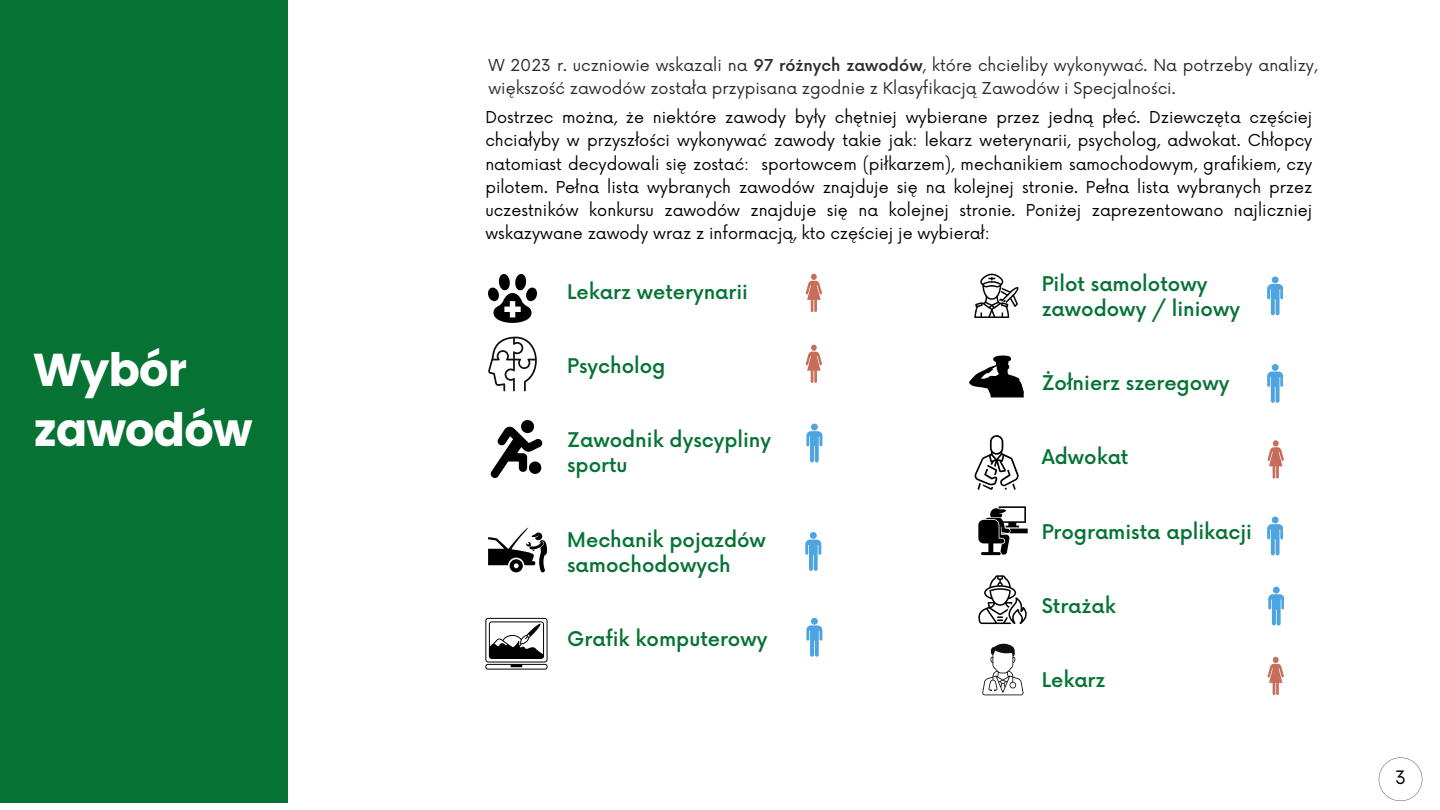
<style>
.page{position:relative;width:1440px;height:810px;background:#fff}
.page>*{position:absolute;margin:0;border:0;box-sizing:border-box;transform-origin:0 0}
.t1{font:46px "Poppins";letter-spacing:-.03em;color:#fff}
.t2{font:500 19.7px/25.1px "Now";color:#067335}
.t3{font:18px "Now";color:#000}
.t4{font:16px/23.2px "Now";color:#000;text-align:justify}
.t5{font:16px/23.2px "Now";color:#2b2b2b}
.s1{font-weight:500}
</style>
<div class="page">
<svg style="left:488px;top:274px;width:49px;height:49px"></svg>
<svg style="left:978px;top:506px;width:50px;height:49px"></svg>
<svg style="left:982px;top:644px;width:42px;height:51px"></svg>
<svg style="left:488px;top:337px;width:49px;height:54px"></svg>
<svg style="left:805px;top:274px;width:17px;height:38px"></svg>
<div style="left:810px;top:532px;width:7px;height:7px;background:#4da4e0;border-radius:50%"></div>
<svg style="left:805px;top:540px;width:16px;height:31px"></svg>
<svg style="left:1267px;top:657px;width:17px;height:38px"></svg>
<div style="left:811px;top:424px;width:7px;height:6px;background:#4da4e0;border-radius:50%"></div>
<svg style="left:806px;top:431px;width:16px;height:31px"></svg>
<svg style="left:1267px;top:440px;width:17px;height:39px"></svg>
<svg style="left:805px;top:345px;width:17px;height:38px"></svg>
<div style="left:811px;top:618px;width:7px;height:7px;background:#4da4e0;border-radius:50%"></div>
<svg style="left:806px;top:625px;width:16px;height:32px"></svg>
<svg style="left:1379px;top:758px;width:43px;height:43px"></svg>
<svg style="left:491px;top:420px;width:51px;height:58px"></svg>
<svg style="left:488px;top:527px;width:59px;height:45px"></svg>
<svg style="left:485px;top:618px;width:63px;height:52px"></svg>
<svg style="left:975px;top:274px;width:44px;height:44px"></svg>
<svg style="left:969px;top:355px;width:55px;height:42px"></svg>
<svg style="left:974px;top:435px;width:45px;height:55px"></svg>
<svg style="left:978px;top:575px;width:49px;height:49px"></svg>
<div style="left:0;top:0;width:288px;height:803px;background:#067335"></div>
<div style="left:1272px;top:276px;width:7px;height:7px;background:#4da4e0;border-radius:50%"></div>
<svg style="left:1267px;top:284px;width:16px;height:31px"></svg>
<div style="left:1272px;top:364px;width:7px;height:7px;background:#4da4e0;border-radius:50%"></div>
<svg style="left:1267px;top:372px;width:16px;height:31px"></svg>
<div style="left:1272px;top:517px;width:7px;height:6px;background:#4da4e0;border-radius:50%"></div>
<svg style="left:1267px;top:524px;width:16px;height:31px"></svg>
<div style="left:1273px;top:587px;width:7px;height:7px;background:#4da4e0;border-radius:50%"></div>
<svg style="left:1268px;top:594px;width:16px;height:32px"></svg>
<p class="t1" style="left:33px;top:344px;width:155px">Wybór</p>
<p class="t1" style="left:33px;top:403px;width:221px">zawodów</p>
<p class="t5" style="left:488px;top:54px;width:831px">W 2023 r. uczniowie wskazali na <span class="s1">97 różnych zawodów</span>, które chcieliby wykonywać. Na potrzeby analizy, większość zawodów została przypisana zgodnie z Klasyfikacją Zawodów i Specjalności.</p>
<p class="t4" style="left:485px;top:107px;width:829px">Dostrzec można, że niektóre zawody były chętniej wybierane przez jedną płeć. Dziewczęta częściej chciałyby w przyszłości wykonywać zawody takie jak: lekarz weterynarii, psycholog, adwokat. Chłopcy natomiast decydowali się zostać: sportowcem (piłkarzem), mechanikiem samochodowym, grafikiem, czy pilotem. Pełna lista wybranych zawodów znajduje się na kolejnej stronie. Pełna lista wybranych przez uczestników konkursu zawodów znajduje się na kolejnej stronie. Poniżej zaprezentowano najliczniej wskazywane zawody wraz z informacją, kto częściej je wybierał:</p>
<p class="t2" style="left:567px;top:280px;width:182px">Lekarz weterynarii</p>
<p class="t2" style="left:567px;top:354px;width:100px">Psycholog</p>
<p class="t2" style="left:567px;top:429px;width:205px">Zawodnik dyscypliny sportu</p>
<p class="t2" style="left:567px;top:528px;width:200px">Mechanik pojazdów samochodowych</p>
<p class="t2" style="left:567px;top:628px;width:202px">Grafik komputerowy</p>
<p class="t2" style="left:1042px;top:273px;width:200px;line-height:24.8px">Pilot samolotowy zawodowy / liniowy</p>
<p class="t2" style="left:1042px;top:372px;width:189px">Żołnierz szeregowy</p>
<p class="t2" style="left:1042px;top:446px;width:88px">Adwokat</p>
<p class="t2" style="left:1042px;top:520px;width:212px">Programista aplikacji</p>
<p class="t2" style="left:1042px;top:594px;width:75px">Strażak</p>
<p class="t2" style="left:1042px;top:669px;width:65px">Lekarz</p>
<p class="t3" style="left:1395px;top:768px;width:13px">3</p>
</div>
